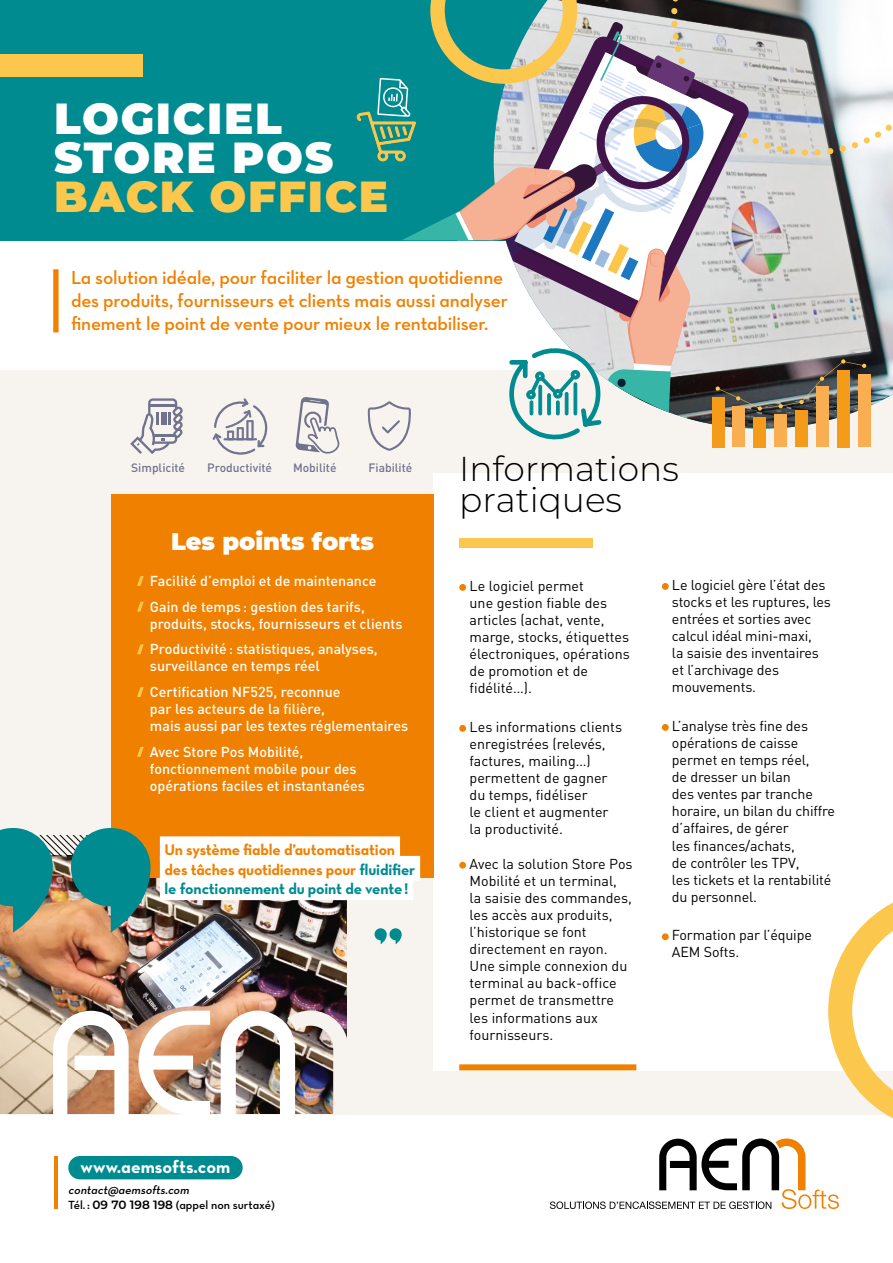
<style>
.page{position:relative;width:893px;height:1263px;background:#fff}
.page>*{position:absolute;margin:0;border:0;box-sizing:border-box;transform-origin:0 0}
.t1{font:900 43.5px/39px "Montserrat";letter-spacing:.04em;color:#fff}
.t2{font:900 43.5px "Montserrat";letter-spacing:.04em;color:#fcc74d}
.t3{font:300 34.5px/31.5px "Montserrat";color:#000}
.t4{font:900 24px "Montserrat";color:#fff}
.t5{font:19.2px/23px "Neutra Text Demi Alt";letter-spacing:-.01em;color:#f08100}
.t6{font:18px "Neutra Text Bold Alt";color:#fff}
.t7{font:15.6px/19.5px "Neutra Text Bold Alt";letter-spacing:-.01em;color:#f08100}
.t8{font:14.25px/17.1px "DIN";letter-spacing:-.01em;color:#000}
.t9{font:500 14.25px/25.7px "DIN";color:#fff}
.t10{font:12px/15px "Neutra Text Demi Alt";color:#000}
.t11{font:500 12px "DIN";color:#71738d}
.s1{color:#008b91}
.s2{font-style:italic}
.s3{font-family:"Montserrat";font-weight:600}
</style>
<div class="page">
<div style="left:0;top:370px;width:893px;height:744px;background:#f7f3ef"></div>
<div style="left:434px;top:473px;width:459px;height:597px;background:#fff"></div>
<div style="left:0;top:0;width:893px;height:240px;background:#008b91"></div>
<div style="left:459px;top:538px;width:134px;height:10px;background:#fcc74d"></div>
<div style="left:459px;top:584px;width:7px;height:7px;background:#f08100;border-radius:50%"></div>
<div style="left:459px;top:725px;width:7px;height:7px;background:#f08100;border-radius:50%"></div>
<div style="left:459px;top:862px;width:7px;height:7px;background:#f08100;border-radius:50%"></div>
<img style="left:0;top:878px;width:347px;height:236px">
<div style="left:112px;top:494px;width:322px;height:384px;background:#f08100"></div>
<svg style="left:137px;top:576px;width:7px;height:10px"></svg>
<svg style="left:137px;top:602px;width:7px;height:10px"></svg>
<svg style="left:137px;top:644px;width:7px;height:10px"></svg>
<svg style="left:137px;top:687px;width:7px;height:10px"></svg>
<svg style="left:137px;top:747px;width:7px;height:10px"></svg>
<img style="left:221px;top:1010px;width:127px;height:105px">
<svg style="left:53px;top:1011px;width:76px;height:104px"></svg>
<img style="left:138px;top:1011px;width:72px;height:104px">
<div style="left:68px;top:1156px;width:175px;height:23px;background:#008b91;border-radius:12px"></div>
<hr style="left:54px;top:1156px;width:4px;height:53px;background:#f08100">
<svg style="left:550px;top:902px;width:343px;height:307px"></svg>
<div style="left:459px;top:1064px;width:177px;height:6px;background:#f08100"></div>
<svg style="left:53px;top:269px;width:6px;height:63px"></svg>
<div style="left:0;top:54px;width:143px;height:23px;background:#fcc74d"></div>
<div style="left:160px;top:836px;width:240px;height:25px;background:#fff"></div>
<div style="left:160px;top:856px;width:260px;height:25px;background:#fff"></div>
<div style="left:160px;top:875px;width:253px;height:25px;background:#fff"></div>
<svg style="left:130px;top:398px;width:53px;height:56px"></svg>
<img style="left:0;top:828px;width:151px;height:104px">
<svg style="left:375px;top:928px;width:27px;height:16px"></svg>
<div style="left:662px;top:583px;width:7px;height:7px;background:#f08100;border-radius:50%"></div>
<div style="left:662px;top:724px;width:7px;height:7px;background:#f08100;border-radius:50%"></div>
<div style="left:662px;top:933px;width:7px;height:7px;background:#f08100;border-radius:50%"></div>
<svg style="left:357px;top:0;width:536px;height:451px"></svg>
<svg style="left:213px;top:398px;width:55px;height:57px"></svg>
<svg style="left:295px;top:397px;width:45px;height:57px"></svg>
<h1 class="t1" style="left:54px;top:96px;width:281px">LOGICIEL<br>STORE POS</h1>
<h1 class="t2" style="left:54px;top:164px;width:336px">BACK OFFICE</h1>
<h3 class="t5" style="left:71px;top:266px;width:438px">La solution idéale, pour faciliter la gestion quotidienne des produits, fournisseurs et clients mais aussi analyser finement le point de vente pour mieux le rentabiliser.</h3>
<p class="t11" style="left:131px;top:460px;width:55px">Simplicité</p>
<p class="t11" style="left:207px;top:460px;width:66px">Productivité</p>
<p class="t11" style="left:293px;top:460px;width:45px">Mobilité</p>
<p class="t11" style="left:369px;top:460px;width:45px">Fiabilité</p>
<h3 class="t4" style="left:171px;top:524px;width:205px">Les points forts</h3>
<p class="t9" style="left:150px;top:567px;width:228px">Facilité d’emploi et de maintenance<br>Gain de temps : gestion des tarifs,</p>
<p class="t9" style="left:150px;top:610px;width:254px">produits, stocks, fournisseurs et clients<br>Productivité: statistiques, analyses,</p>
<p class="t9" style="left:150px;top:653px;width:192px">surveillance en temps réel<br>Certification NF525, reconnue</p>
<p class="t9" style="left:150px;top:700px;width:260px;line-height:17.1px">par les acteurs de la filière,<br>mais aussi par les textes réglementaires</p>
<p class="t9" style="left:150px;top:743px;width:216px;line-height:17.1px">Avec Store Pos Mobilité, fonctionnement mobile pour des opérations faciles et instantanées</p>
<p class="t7" style="left:165px;top:840px;width:252px">Un système fiable d’automatisation des tâches quotidiennes pour <span class="s1">fluidifier le fonctionnement du point de vente!</span></p>
<h2 class="t3" style="left:459px;top:452px;width:221px">Informations pratiques</h2>
<p class="t8" style="left:470px;top:577px;width:162px">Le logiciel permet<br>une gestion fiable des articles (achat, vente, marge, stocks, étiquettes électroniques, opérations de promotion et de fidélité…).</p>
<p class="t8" style="left:470px;top:718px;width:154px">Les informations clients enregistrées (relevés, factures, mailing…) permettent de gagner du temps, fidéliser<br>le client et augmenter la productivité.</p>
<p class="t8" style="left:470px;top:855px;width:164px">Avec la solution Store Pos<br>Mobilité et un terminal,<br>la saisie des commandes, les accès aux produits, l’historique se font directement en rayon.<br>Une simple connexion du terminal au back-office permet de transmettre les informations aux fournisseurs.</p>
<p class="t8" style="left:672px;top:576px;width:160px">Le logiciel gère l’état des stocks et les ruptures, les entrées et sorties avec calcul idéal mini-maxi,<br>la saisie des inventaires et l’archivage des mouvements.</p>
<p class="t8" style="left:672px;top:717px;width:165px">L’analyse très fine des opérations de caisse permet en temps réel,<br>de dresser un bilan<br>des ventes par tranche horaire, un bilan du chiffre d’affaires, de gérer<br>les finances/achats,<br>de contrôler les TPV,<br>les tickets et la rentabilité du personnel.</p>
<p class="t8" style="left:672px;top:926px;width:141px">Formation par l’équipe<br>AEM Softs.</p>
<p class="t6" style="left:81px;top:1155px;width:151px">www.aemsofts.com</p>
<p class="t10" style="left:68px;top:1182px;width:208px"><span class="s2">contact@aemsofts.com<br></span>Tél. : <span class="s3">09 70 198 198</span> (appel non surtaxé)</p>
</div>
